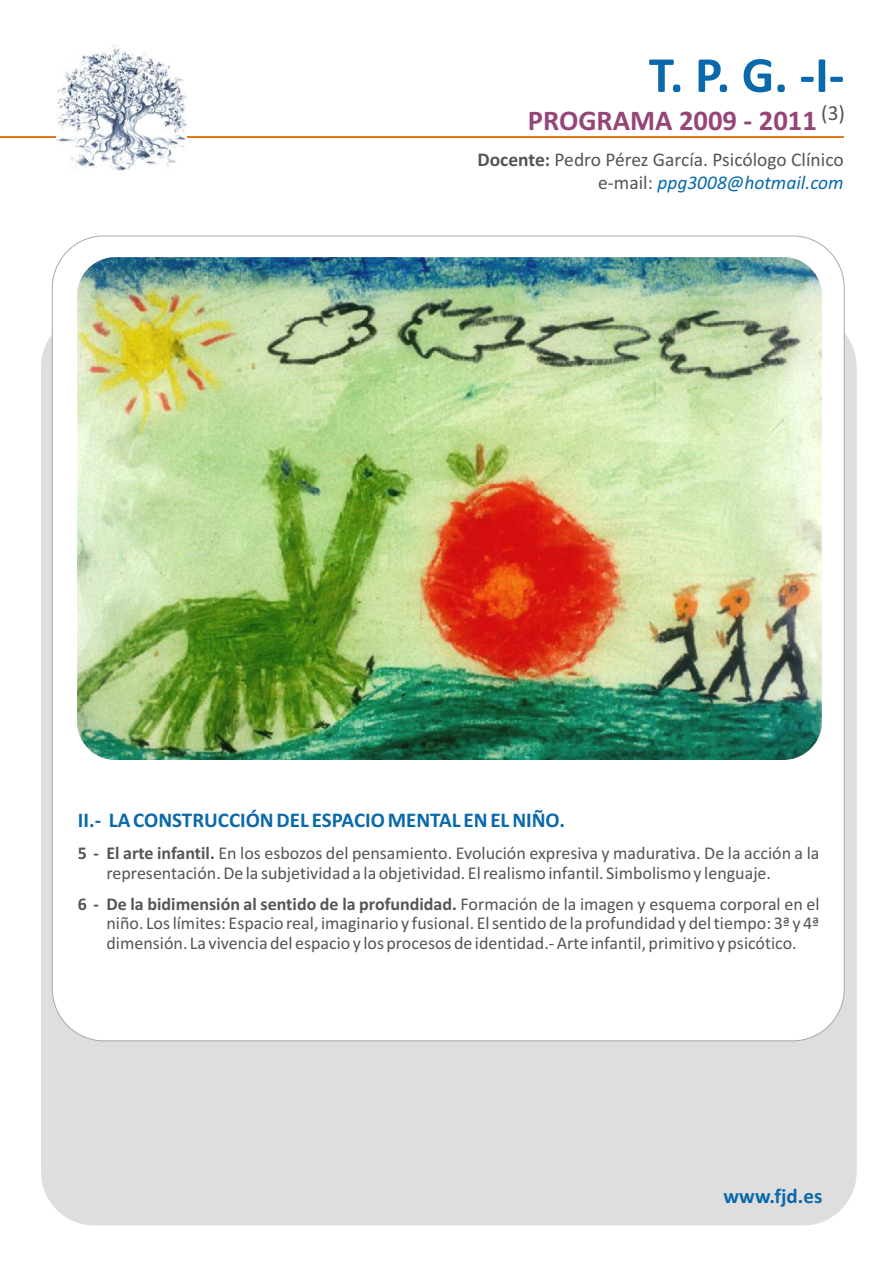
<style>
.page{position:relative;width:893px;height:1263px;background:#fff}
.page>*{position:absolute;margin:0;border:0;box-sizing:border-box;transform-origin:0 0}
.t1{font:700 51.15px "Calibri";color:#0a69ab}
.t2{font:700 28.65px "Calibri";color:#964578}
.t3{font:700 21px "Calibri";color:#0a69ab}
.t4{font:19.5px/23.9px "Calibri";color:#575454;text-align:right}
.t5{font:18px/19.8px "Calibri";color:#575454}
.s1{font-weight:700}
.s2{font-style:italic;color:#0a69ab}
</style>
<div class="page">
<div style="left:41px;top:313px;width:816px;height:912px;background:#dedede;border-radius:53px"></div>
<div style="left:52px;top:236px;width:792px;height:805px;background:#fff;border:1px solid #aba8a8;border-radius:52px"></div>
<hr style="left:0;top:137px;width:844px;height:1px;background:#e87817">
<img style="left:56px;top:45px;width:130px;height:126px">
<img style="left:78px;top:258px;width:743px;height:501px">
<h1 class="t1" style="left:649px;top:53px;width:197px">T. P. G. -I-</h1>
<h2 class="t2" style="left:528px;top:109px;width:319px">PROGRAMA 2009 - 2011 <sup>(3)</sup></h2>
<p class="t4" style="left:477px;top:149px;width:368px"><span class="s1">Docente:</span> Pedro Pérez García. Psicólogo Clínico e-mail: <span class="s2">ppg3008@hotmail.com</span></p>
<p class="t3" style="left:78px;top:811px;width:489px">II.- LA CONSTRUCCIÓN DEL ESPACIO MENTAL EN EL NIÑO.</p>
<p class="t5" style="left:107px;top:845px;width:715px;text-indent:-29px"><span class="s1">5 - El arte infantil.</span> En los esbozos del pensamiento. Evolución expresiva y madurativa. De la acción a la representación. De la subjetividad a la objetividad. El realismo infantil. Simbolismo y lenguaje.</p>
<p class="t5" style="left:106px;top:895px;width:715px;text-align:justify;text-indent:-29px"><span class="s1">6 - De la bidimensión al sentido de la profundidad.</span> Formación de la imagen y esquema corporal en el niño. Los límites: Espacio real, imaginario y fusional. El sentido de la profundidad y del tiempo: 3ª y 4ª dimensión. La vivencia del espacio y los procesos de identidad.- Arte infantil, primitivo y psicótico.</p>
<p class="t3" style="left:723px;top:1187px;width:101px">www.fjd.es</p>
</div>
